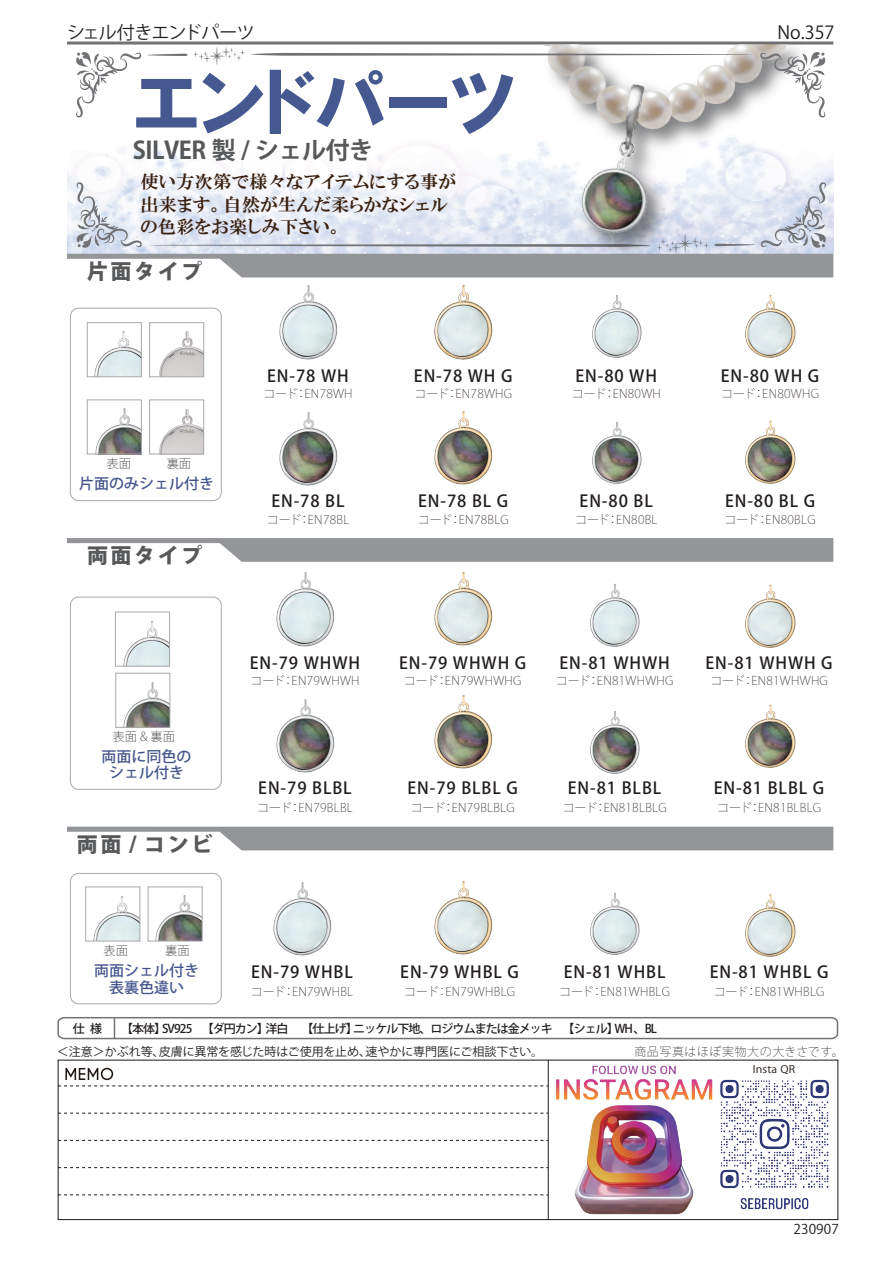
<style>
.page{position:relative;width:893px;height:1263px;background:#fff}
.page>*{position:absolute;margin:0;border:0;box-sizing:border-box;transform-origin:0 0}
.t1{font:75.75px "HGP Soei Kakugothic UB";color:#455890}
.t2{font:700 24px "Koz Go Pro";letter-spacing:-.02em;color:#57585a}
.t3{font:800 21px "Koz Go Pro";letter-spacing:.12em;color:#57585a}
.t4{font:18px/22.5px "HGP Mincho E";letter-spacing:.03em;color:#3a2111}
.t5{font:18px "Koz Go Pro";letter-spacing:-.045em;color:#231f20}
.t6{font:18px "Koz Go Pro";letter-spacing:-.02em;color:#231f20}
.t7{font:500 16.5px "Koz Go Pro";letter-spacing:.055em;color:#231f20}
.t8{font:500 15px/16.5px "Koz Go Pro";color:#45558c;text-align:center}
.t9{font:13.5px "Koz Go Pro";letter-spacing:.01em;color:#231f20}
.t10{font:200 12.3px "Koz Go Pro";color:#231f20}
.t11{font:200 12px "Koz Go Pr 6 N";letter-spacing:.025em;color:#211814}
.t12{font:500 12px "Koz Go Pro";letter-spacing:-.08em;color:#231f20}
.t13{font:12px "Koz Go Pro";color:#231f20}
.t14{font:200 12px "Koz Go Pro";letter-spacing:.045em;color:#231f20}
.t15{font:10.35px "Koz Go Pro";letter-spacing:.02em;color:#211814;scale:1.07 1}
</style>
<div class="page">
<div style="left:58px;top:1060px;width:780px;height:160px;border:1px solid #191917"></div>
<svg style="left:58px;top:1167px;width:490px;height:1px"></svg>
<svg style="left:58px;top:1140px;width:490px;height:1px"></svg>
<svg style="left:58px;top:1113px;width:490px;height:1px"></svg>
<svg style="left:58px;top:1086px;width:490px;height:1px"></svg>
<svg style="left:65px;top:1068px;width:48px;height:12px"></svg>
<hr style="left:548px;top:1060px;width:1px;height:159px;background:#191917">
<img style="left:549px;top:1059px;width:168px;height:162px">
<img style="left:716px;top:1076px;width:113px;height:134px">
<svg style="left:58px;top:1194px;width:490px;height:1px"></svg>
<svg style="left:57px;top:1017px;width:782px;height:23px"></svg>
<img style="left:745px;top:420px;width:51px;height:64px">
<img style="left:745px;top:294px;width:51px;height:64px">
<img style="left:434px;top:411px;width:59px;height:74px">
<img style="left:279px;top:412px;width:59px;height:74px">
<img style="left:279px;top:285px;width:59px;height:75px">
<img style="left:434px;top:285px;width:59px;height:75px">
<img style="left:592px;top:421px;width:50px;height:63px">
<img style="left:592px;top:294px;width:50px;height:64px">
<img style="left:276px;top:699px;width:59px;height:74px">
<img style="left:276px;top:572px;width:59px;height:75px">
<img style="left:273px;top:882px;width:59px;height:74px">
<img style="left:590px;top:710px;width:50px;height:64px">
<img style="left:590px;top:583px;width:50px;height:64px">
<img style="left:590px;top:892px;width:50px;height:63px">
<img style="left:745px;top:704px;width:51px;height:64px">
<img style="left:745px;top:584px;width:51px;height:64px">
<img style="left:434px;top:695px;width:59px;height:74px">
<img style="left:434px;top:572px;width:59px;height:74px">
<img style="left:745px;top:893px;width:51px;height:64px">
<img style="left:434px;top:881px;width:59px;height:74px">
<img style="left:95px;top:408px;width:45px;height:44px">
<img style="left:93px;top:896px;width:45px;height:43px">
<img style="left:155px;top:895px;width:45px;height:44px">
<img style="left:123px;top:621px;width:45px;height:43px">
<img style="left:123px;top:682px;width:45px;height:43px">
<div style="left:148px;top:887px;width:54px;height:54px;border:1px solid #a8a9ad"></div>
<div style="left:115px;top:612px;width:55px;height:54px;border:1px solid #a8a9ad"></div>
<div style="left:116px;top:673px;width:54px;height:54px;border:1px solid #a8a9ad"></div>
<img style="left:94px;top:331px;width:46px;height:44px">
<img style="left:159px;top:330px;width:43px;height:45px">
<div style="left:149px;top:322px;width:55px;height:55px;border:1px solid #a8a9ad"></div>
<img style="left:159px;top:408px;width:43px;height:44px">
<div style="left:149px;top:400px;width:55px;height:54px;border:1px solid #a8a9ad"></div>
<div style="left:87px;top:322px;width:55px;height:55px;border:1px solid #a8a9ad"></div>
<div style="left:87px;top:400px;width:55px;height:54px;border:1px solid #a8a9ad"></div>
<div style="left:86px;top:887px;width:54px;height:54px;border:1px solid #a8a9ad"></div>
<div style="left:70px;top:308px;width:151px;height:193px;border:1px solid #a8a9ad;border-radius:8px"></div>
<div style="left:70px;top:597px;width:151px;height:192px;border:1px solid #a8a9ad;border-radius:8px"></div>
<div style="left:70px;top:873px;width:151px;height:131px;border:1px solid #a8a9ad;border-radius:8px"></div>
<svg style="left:67px;top:538px;width:766px;height:24px"></svg>
<img style="left:67px;top:144px;width:766px;height:38px">
<svg style="left:67px;top:182px;width:766px;height:95px"></svg>
<hr style="left:67px;top:42px;width:766px;height:3px;background:#727276">
<img style="left:532px;top:41px;width:290px;height:225px">
<img style="left:604px;top:131px;width:47px;height:11px">
<img style="left:542px;top:45px;width:51px;height:6px">
<img style="left:590px;top:118px;width:28px;height:11px">
<img style="left:763px;top:45px;width:25px;height:6px">
<img style="left:723px;top:45px;width:40px;height:6px">
<img style="left:673px;top:118px;width:33px;height:4px">
<img style="left:647px;top:118px;width:26px;height:12px">
<img style="left:618px;top:118px;width:29px;height:24px">
<img style="left:572px;top:142px;width:89px;height:95px">
<svg style="left:67px;top:827px;width:766px;height:23px"></svg>
<svg style="left:252px;top:51px;width:574px;height:67px"></svg>
<svg style="left:76px;top:47px;width:169px;height:71px"></svg>
<h3 class="t5" style="left:67px;top:20px;width:189px">シェル付きエンドパーツ</h3>
<h3 class="t6" style="left:777px;top:20px;width:59px">No.357</h3>
<h1 class="t1" style="left:133px;top:64px;width:385px">エンドパーツ</h1>
<h2 class="t2" style="left:133px;top:134px;width:242px">SILVER 製 / シェル付き</h2>
<h3 class="t4" style="left:140px;top:171px;width:317px">使い方次第で様々なアイテムにする事が出来ます。自然が生んだ柔らかなシェルの色彩をお楽しみ下さい。</h3>
<h3 class="t3" style="left:87px;top:257px;width:117px">片面タイプ</h3>
<p class="t10" style="left:107px;top:455px;width:26px">表面</p>
<p class="t10" style="left:167px;top:455px;width:26px">裏面</p>
<p class="t8" style="left:79px;top:476px;width:136px">片面のみシェル付き</p>
<h3 class="t3" style="left:87px;top:542px;width:117px">両面タイプ</h3>
<h3 class="t7" style="left:267px;top:365px;width:83px">EN-78 WH</h3>
<p class="t11" style="left:263px;top:386px;width:91px">コード：EN78WH</p>
<h3 class="t7" style="left:271px;top:490px;width:75px">EN-78 BL</h3>
<p class="t11" style="left:267px;top:512px;width:84px">コード：EN78BL</p>
<h3 class="t7" style="left:414px;top:365px;width:100px">EN-78 WH G</h3>
<h3 class="t7" style="left:575px;top:365px;width:83px">EN-80 WH</h3>
<h3 class="t7" style="left:721px;top:365px;width:100px">EN-80 WH G</h3>
<p class="t11" style="left:414px;top:386px;width:99px">コード：EN78WHG</p>
<p class="t11" style="left:572px;top:386px;width:91px">コード：EN80WH</p>
<p class="t11" style="left:721px;top:386px;width:99px">コード：EN80WHG</p>
<h3 class="t7" style="left:418px;top:490px;width:92px">EN-78 BL G</h3>
<h3 class="t7" style="left:580px;top:490px;width:75px">EN-80 BL</h3>
<h3 class="t7" style="left:725px;top:490px;width:92px">EN-80 BL G</h3>
<p class="t11" style="left:418px;top:512px;width:92px">コード：EN78BLG</p>
<p class="t11" style="left:575px;top:512px;width:84px">コード：EN80BL</p>
<p class="t11" style="left:725px;top:512px;width:92px">コード：EN80BLG</p>
<p class="t10" style="left:112px;top:728px;width:64px">表面 &amp; 裏面</p>
<p class="t8" style="left:102px;top:748px;width:91px">両面に同色のシェル付き</p>
<h3 class="t3" style="left:77px;top:831px;width:137px">両面 / コンビ</h3>
<h3 class="t7" style="left:250px;top:653px;width:112px">EN-79 WHWH</h3>
<p class="t11" style="left:251px;top:674px;width:110px">コード：EN79WHWH</p>
<h3 class="t7" style="left:258px;top:777px;width:95px">EN-79 BLBL</h3>
<p class="t11" style="left:257px;top:800px;width:97px">コード：EN79BLBL</p>
<h3 class="t7" style="left:399px;top:653px;width:129px">EN-79 WHWH G</h3>
<p class="t11" style="left:404px;top:674px;width:119px">コード：EN79WHWHG</p>
<h3 class="t7" style="left:559px;top:653px;width:112px">EN-81 WHWH</h3>
<p class="t11" style="left:556px;top:674px;width:119px">コード：EN81WHWHG</p>
<h3 class="t7" style="left:705px;top:653px;width:129px">EN-81 WHWH G</h3>
<p class="t11" style="left:710px;top:674px;width:119px">コード：EN81WHWHG</p>
<h3 class="t7" style="left:407px;top:777px;width:112px">EN-79 BLBL G</h3>
<p class="t11" style="left:411px;top:800px;width:106px">コード：EN79BLBLG</p>
<h3 class="t7" style="left:568px;top:777px;width:95px">EN-81 BLBL</h3>
<p class="t11" style="left:563px;top:800px;width:106px">コード：EN81BLBLG</p>
<h3 class="t7" style="left:714px;top:777px;width:112px">EN-81 BLBL G</h3>
<p class="t11" style="left:717px;top:800px;width:106px">コード：EN81BLBLG</p>
<p class="t10" style="left:104px;top:942px;width:26px">表面</p>
<p class="t10" style="left:165px;top:942px;width:26px">裏面</p>
<p class="t8" style="left:94px;top:963px;width:106px">両面シェル付き表裏色違い</p>
<h3 class="t7" style="left:251px;top:961px;width:103px">EN-79 WHBL</h3>
<p class="t11" style="left:251px;top:984px;width:104px">コード：EN79WHBL</p>
<h3 class="t7" style="left:400px;top:961px;width:120px">EN-79 WHBL G</h3>
<p class="t11" style="left:404px;top:984px;width:112px">コード：EN79WHBLG</p>
<h3 class="t7" style="left:564px;top:961px;width:103px">EN-81 WHBL</h3>
<p class="t11" style="left:559px;top:984px;width:112px">コード：EN81WHBLG</p>
<h3 class="t7" style="left:710px;top:961px;width:120px">EN-81 WHBL G</h3>
<p class="t11" style="left:714px;top:984px;width:112px">コード：EN81WHBLG</p>
<p class="t12" style="left:73px;top:1021px;width:31px">仕 様</p>
<p class="t12" style="left:121px;top:1021px;width:538px">【本体】SV925 【ダ円カン】洋白 【仕上げ】ニッケル下地、ロジウムまたは金メッキ 【シェル】WH 、BL</p>
<p class="t13" style="left:57px;top:1043px;width:488px">＜注意＞かぶれ等、皮膚に異常を感じた時はご使用を止め、速やかに専門医にご相談下さい。</p>
<p class="t14" style="left:634px;top:1043px;width:211px">商品写真はほぼ実物大の大きさです。</p>
<p class="t15" style="left:753px;top:1062px;width:41px">Insta QR</p>
<p class="t9" style="left:793px;top:1220px;width:47px">230907</p>
</div>
